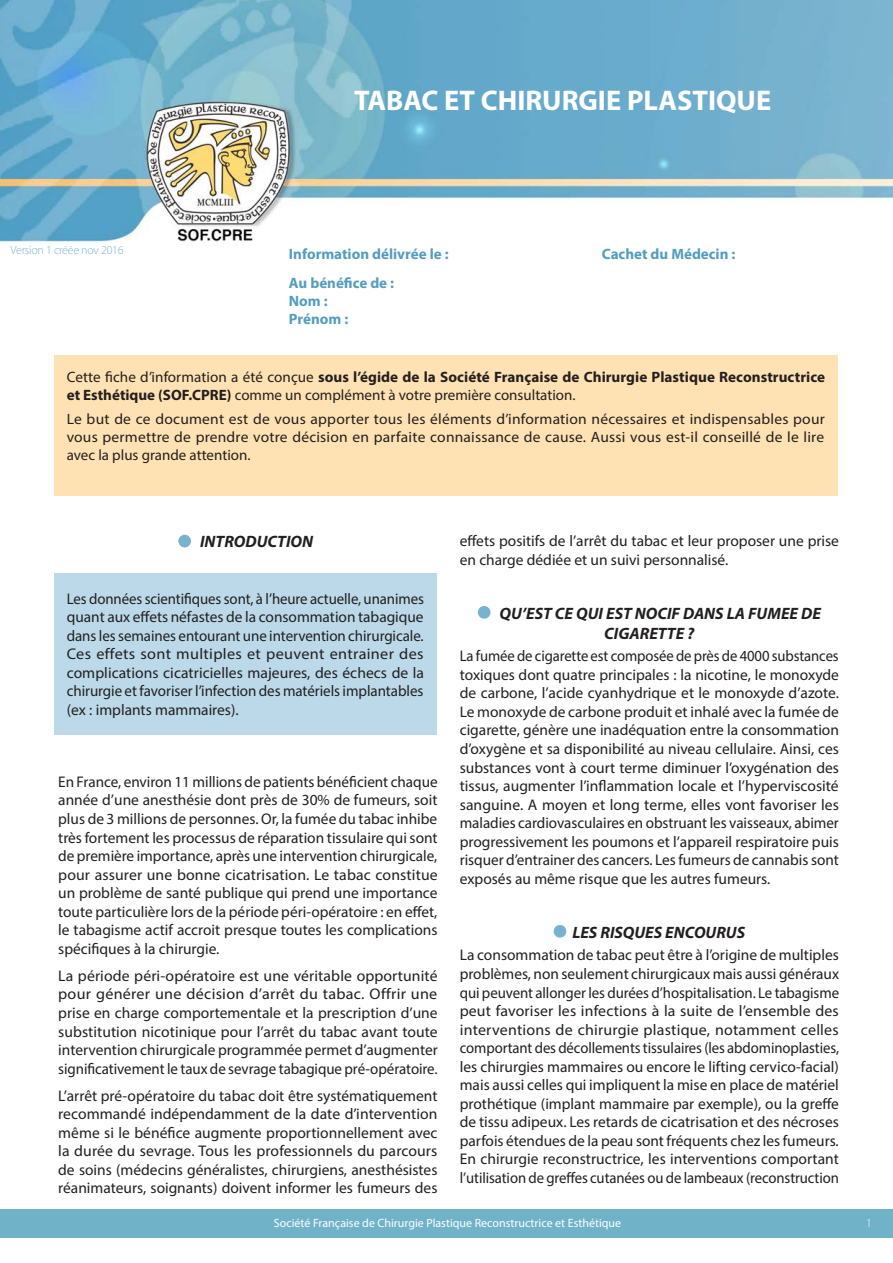
<style>
.page{position:relative;width:893px;height:1263px;background:#fff}
.page>*{position:absolute;margin:0;border:0;box-sizing:border-box;transform-origin:0 0}
.t1{font:700 28.5px "Myriad Pro";color:#fff}
.t2{font:italic 700 16.5px/19.8px "Myriad Pro";color:#231f20}
.t3{font:15.45px/18.6px "Myriad Pro";color:#231f20;text-align:justify}
.t4{font:15.45px/18.6px "Myriad Pro";color:#231f20;text-align:justify;scale:.95 1}
.t5{font:15.45px/18.6px "Myriad Pro";color:#231f20;text-align:justify;scale:.96 1}
.t6{font:15px/18px "Myriad Pro";color:#231f20;text-align:justify}
.t7{font:700 15px/18px "Myriad Pro";letter-spacing:.005em;color:#231f20}
.t8{font:700 15px "Myriad Pro";color:#539dbf}
.t9{font:12px "Myriad Pro";color:#fff}
.t10{font:300 12px "Myriad Pro";letter-spacing:-.02em;color:#77b3d0}
.t11{font:300 12px "Myriad Pro";color:#fff}
.s1{font-weight:400}
</style>
<div class="page">
<div style="left:0;top:1209px;width:893px;height:29px;background:#70b2c8"></div>
<div style="left:54px;top:355px;width:783px;height:140px;background:#ffe2b3"></div>
<div style="left:178px;top:535px;width:13px;height:12px;background:#77b3d0;border-radius:50%"></div>
<div style="left:478px;top:606px;width:12px;height:13px;background:#77b3d0;border-radius:50%"></div>
<div style="left:554px;top:925px;width:12px;height:13px;background:#77b3d0;border-radius:50%"></div>
<div style="left:54px;top:573px;width:383px;height:161px;background:#bbd9e8"></div>
<img style="left:0;top:0;width:892px;height:243px">
<p class="t1" style="left:354px;top:81px;width:419px">TABAC ET CHIRURGIE PLASTIQUE</p>
<p class="t10" style="left:11px;top:243px;width:115px">Version 1 créée nov 2016</p>
<p class="t8" style="left:289px;top:244px;width:161px">Information délivrée le :</p>
<p class="t8" style="left:602px;top:244px;width:135px">Cachet du Médecin :</p>
<p class="t8" style="left:289px;top:273px;width:107px">Au bénéfice de :</p>
<p class="t8" style="left:289px;top:291px;width:40px">Nom :</p>
<p class="t8" style="left:289px;top:309px;width:61px">Prénom :</p>
<p class="t7" style="left:67px;top:367px;width:760px"><span class="s1">Cette fiche d’information a été conçue</span> sous l’égide de la Société Française de Chirurgie Plastique Reconstructrice et Esthétique (SOF.CPRE) <span class="s1">comme un complément à votre première consultation.</span></p>
<p class="t6" style="left:67px;top:410px;width:760px">Le but de ce document est de vous apporter tous les éléments d’information nécessaires et indispensables pour vous permettre de prendre votre décision en parfaite connaissance de cause. Aussi vous est-il conseillé de le lire avec la plus grande attention.</p>
<p class="t2" style="left:200px;top:531px;width:115px">INTRODUCTION</p>
<p class="t5" style="left:67px;top:589px;width:374px">Les données scientifiques sont, à l’heure actuelle, unanimes quant aux effets néfastes de la consommation tabagique dans les semaines entourant une intervention chirurgicale.<br>Ces effets sont multiples et peuvent entrainer des complications cicatricielles majeures, des échecs de la chirurgie et favoriser l’infection des matériels implantables (ex : implants mammaires).</p>
<p class="t3" style="left:58px;top:772px;width:381px">En France, environ 11 millions de patients bénéficient chaque année d’une anesthésie dont près de 30% de fumeurs, soit plus de 3 millions de personnes. Or, la fumée du tabac inhibe très fortement les processus de réparation tissulaire qui sont de première importance, après une intervention chirurgicale, pour assurer une bonne cicatrisation. Le tabac constitue un problème de santé publique qui prend une importance toute particulière lors de la période péri-opératoire : en effet, le tabagisme actif accroit presque toutes les complications spécifiques à la chirurgie.</p>
<p class="t3" style="left:58px;top:966px;width:381px">La période péri-opératoire est une véritable opportunité pour générer une décision d’arrêt du tabac. Offrir une prise en charge comportementale et la prescription d’une substitution nicotinique pour l’arrêt du tabac avant toute intervention chirurgicale programmée permet d’augmenter significativement le taux de sevrage tabagique pré-opératoire.</p>
<p class="t3" style="left:58px;top:1086px;width:381px">L’arrêt pré-opératoire du tabac doit être systématiquement recommandé indépendamment de la date d’intervention même si le bénéfice augmente proportionnellement avec la durée du sevrage. Tous les professionnels du parcours de soins (médecins généralistes, chirurgiens, anesthésistes réanimateurs, soignants) doivent informer les fumeurs des</p>
<p class="t3" style="left:460px;top:532px;width:381px">effets positifs de l’arrêt du tabac et leur proposer une prise en charge dédiée et un suivi personnalisé.</p>
<p class="t2" style="left:604px;top:603px;width:218px;text-indent:-105px">QU’EST CE QUI EST NOCIF DANS LA FUMEE DE<br>CIGARETTE ?</p>
<p class="t4" style="left:460px;top:646px;width:401px">La fumée de cigarette est composée de près de 4000 substances toxiques dont quatre principales : la nicotine, le monoxyde de carbone, l’acide cyanhydrique et le monoxyde d’azote.<br>Le monoxyde de carbone produit et inhalé avec la fumée de cigarette, génère une inadéquation entre la consommation d’oxygène et sa disponibilité au niveau cellulaire. Ainsi, ces substances vont à court terme diminuer l’oxygénation des tissus, augmenter l’inflammation locale et l’hyperviscosité sanguine. A moyen et long terme, elles vont favoriser les maladies cardiovasculaires en obstruant les vaisseaux, abimer progressivement les poumons et l’appareil respiratoire puis risquer d’entrainer des cancers. Les fumeurs de cannabis sont exposés au même risque que les autres fumeurs.</p>
<p class="t2" style="left:572px;top:922px;width:174px">LES RISQUES ENCOURUS</p>
<p class="t3" style="left:460px;top:946px;width:381px">La consommation de tabac peut être à l’origine de multiples problèmes, non seulement chirurgicaux mais aussi généraux qui peuvent allonger les durées d’hospitalisation. Le tabagisme peut favoriser les infections à la suite de l’ensemble des interventions de chirurgie plastique, notamment celles comportant des décollements tissulaires (les abdominoplasties, les chirurgies mammaires ou encore le lifting cervico-facial) mais aussi celles qui impliquent la mise en place de matériel prothétique (implant mammaire par exemple), ou la greffe de tissu adipeux. Les retards de cicatrisation et des nécroses parfois étendues de la peau sont fréquents chez les fumeurs.<br>En chirurgie reconstructrice, les interventions comportant l’utilisation de greffes cutanées ou de lambeaux (reconstruction</p>
<p class="t9" style="left:274px;top:1215px;width:349px">Société Française de Chirurgie Plastique Reconstructrice et Esthétique</p>
<p class="t11" style="left:866px;top:1216px;width:7px">1</p>
</div>
